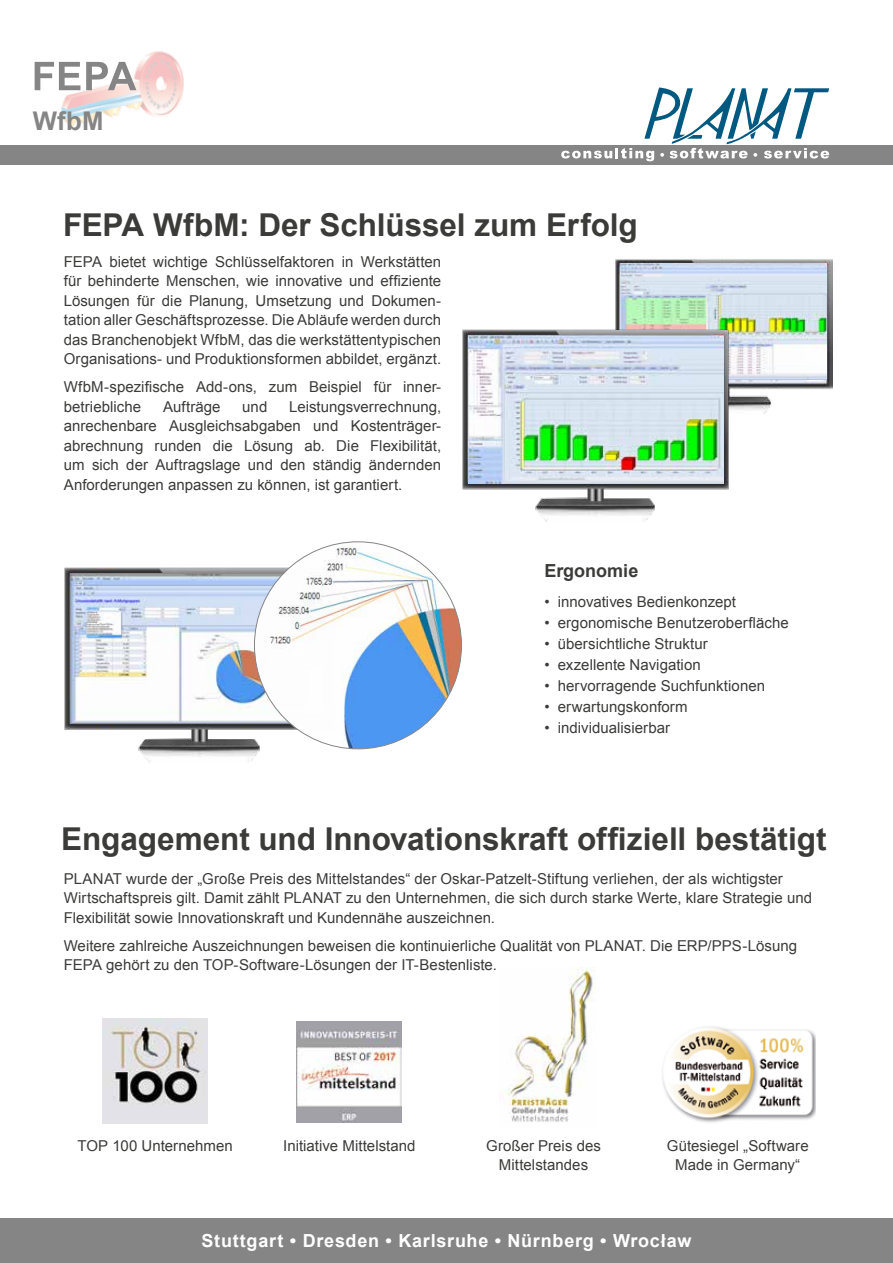
<style>
.page{position:relative;width:893px;height:1263px;background:#fff}
.page>*{position:absolute;margin:0;border:0;box-sizing:border-box;transform-origin:0 0}
.t1{font:700 31.5px "Arial";letter-spacing:-.005em;color:#3b3b3a}
.t2{font:700 25.8px "Arial";color:#868586}
.t3{font:700 18px "Arial";letter-spacing:.04em;color:#fff}
.t4{font:700 18px "Arial";color:#3b3b3a}
.t5{font:15px/19.5px "Arial";letter-spacing:.005em;color:#3b3b3a}
</style>
<div class="page">
<img style="left:59px;top:51px;width:125px;height:76px">
<div style="left:0;top:1218px;width:893px;height:45px;background:#868586"></div>
<svg style="left:35px;top:62px;width:101px;height:28px"></svg>
<div style="left:0;top:145px;width:893px;height:19px;background:#868586"></div>
<svg style="left:561px;top:87px;width:268px;height:74px"></svg>
<img style="left:615px;top:259px;width:217px;height:155px">
<img style="left:620px;top:263px;width:207px;height:116px">
<img style="left:103px;top:1018px;width:105px;height:105px">
<img style="left:499px;top:967px;width:96px;height:155px">
<img style="left:662px;top:1026px;width:154px;height:97px">
<img style="left:297px;top:1022px;width:105px;height:100px">
<img style="left:64px;top:567px;width:271px;height:195px">
<img style="left:73px;top:575px;width:213px;height:146px">
<div style="left:71px;top:573px;width:259px;height:150px;border:1px solid #868586"></div>
<img style="left:254px;top:542px;width:207px;height:207px;border-radius:103px">
<img style="left:462px;top:330px;width:268px;height:191px">
<img style="left:468px;top:335px;width:255px;height:148px">
<h2 class="t2" style="left:33px;top:104px;width:72px">WfbM</h2>
<h1 class="t1" style="left:63px;top:204px;width:576px">FEPA WfbM: Der Schlüssel zum Erfolg</h1>
<p class="t5" style="left:64px;top:252px;width:379px;text-align:justify">FEPA bietet wichtige Schlüsselfaktoren in Werkstätten für behinderte Menschen, wie innovative und effiziente Lösungen für die Planung, Umsetzung und Dokumen&shy;tation aller Geschäftsprozesse. Die Abläufe werden durch das Branchenobjekt WfbM, das die werkstättentypischen Organisations- und Produktionsformen abbildet, ergänzt.</p>
<p class="t5" style="left:64px;top:377px;width:378px">WfbM-spezifische Add-ons, zum Beispiel für inner&shy;betriebliche</p>
<p class="t5" style="left:163px;top:397px;width:59px">Aufträge</p>
<p class="t5" style="left:242px;top:397px;width:27px">und</p>
<p class="t5" style="left:64px;top:397px;width:379px;text-align:justify;text-indent:225px">Leistungsverrechnung, anrechenbare Ausgleichsabgaben und Kostenträger&shy;abrechnung runden die Lösung ab. Die Flexibilität, um sich der Auftragslage und den ständig ändernden Anforderungen anpassen zu können, ist garantiert.</p>
<p class="t4" style="left:544px;top:559px;width:96px">Ergonomie</p>
<p class="t5" style="left:544px;top:592px;width:193px">• innovatives Bedienkonzept</p>
<p class="t5" style="left:544px;top:613px;width:246px">• ergonomische Benutzeroberfläche</p>
<p class="t5" style="left:544px;top:634px;width:165px">• übersichtliche Struktur</p>
<p class="t5" style="left:544px;top:655px;width:158px">• exzellente Navigation</p>
<p class="t5" style="left:544px;top:676px;width:222px">• hervorragende Suchfunktionen</p>
<p class="t5" style="left:544px;top:697px;width:145px">• erwartungskonform</p>
<p class="t5" style="left:544px;top:718px;width:127px">• individualisierbar</p>
<h1 class="t1" style="left:61px;top:818px;width:767px">Engagement und Innovationskraft offiziell bestätigt</h1>
<p class="t5" style="left:64px;top:869px;width:750px">PLANAT wurde der „Große Preis des Mittelstandes“ der Oskar-Patzelt-Stiftung verliehen, der als wichtigster<br>Wirtschaftspreis gilt. Damit zählt PLANAT zu den Unternehmen, die sich durch starke Werte, klare Strategie und<br>Flexibilität sowie Innovationskraft und Kundennähe auszeichnen.</p>
<p class="t5" style="left:64px;top:936px;width:735px">Weitere zahlreiche Auszeichnungen beweisen die kontinuierliche Qualität von PLANAT. Die ERP/PPS-Lösung<br>FEPA gehört zu den TOP-Software-Lösungen der IT-Bestenliste.</p>
<p class="t5" style="left:78px;top:1136px;width:157px">TOP 100 Unternehmen</p>
<p class="t5" style="left:283px;top:1136px;width:134px">Initiative Mittelstand</p>
<p class="t5" style="left:486px;top:1136px;width:116px;text-align:center">Großer Preis des<br>Mittelstandes</p>
<p class="t5" style="left:667px;top:1136px;width:143px;text-align:center">Gütesiegel „Software<br>Made in Germany“</p>
<p class="t3" style="left:202px;top:1229px;width:491px">Stuttgart • Dresden • Karlsruhe • Nürnberg • Wrocław</p>
</div>
